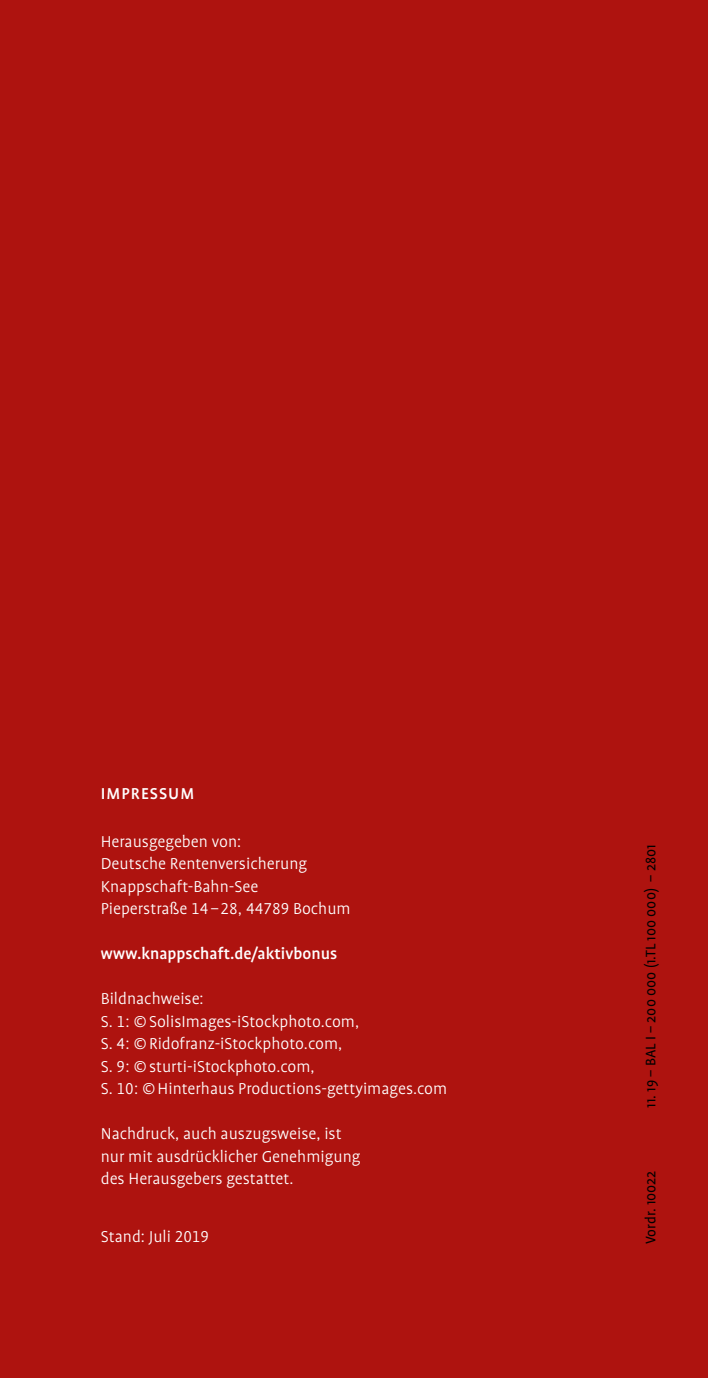
<style>
.page{position:relative;width:708px;height:1378px;background:#ae130f}
.page>*{position:absolute;margin:0;border:0;box-sizing:border-box;transform-origin:0 0}
.t1{font:300 18px/22.5px "Profile";color:#fff}
.t2{font:500 18px "Profile";color:#fff}
.t3{font:500 18px "Profile";letter-spacing:.06em;color:#fff}
.t4{font:15.75px "Profile";color:#000}
.s1{font-family:"Profile NO"}
</style>
<div class="page">
<p class="t3" style="left:101px;top:784px;width:95px">IMPRESSUM</p>
<p class="t1" style="left:101px;top:830px;width:251px">Herausgegeben von:<br>Deutsche Rentenversicherung<br>Knappschaft-Bahn-See<br>Pieperstraße <span class="s1">14 –28, 44789</span> Bochum</p>
<p class="t2" style="left:101px;top:944px;width:238px">www.knappschaft.de/aktivbonus</p>
<p class="t1" style="left:101px;top:987px;width:348px">Bildnachweise:<br>S. <span class="s1">1:</span> ©SolisImages-iStockphoto.com,<br>S. <span class="s1">4:</span> ©Ridofranz-iStockphoto.com,<br>S. <span class="s1">9:</span> ©sturti-iStockphoto.com,<br>S. <span class="s1">10:</span> ©Hinterhaus Productions-gettyimages.com</p>
<p class="t1" style="left:101px;top:1122px;width:261px">Nachdruck, auch auszugsweise, ist nur mit ausdrücklicher Genehmigung des Herausgebers gestattet.</p>
<p class="t1" style="left:101px;top:1225px;width:110px">Stand: Juli <span class="s1">2019</span></p>
<p class="t4" style="left:643px;top:1108px;width:265px;rotate:-90deg">11. 19 – BAL I – 200 000 (1.TL 100 000) – 2801</p>
<p class="t4" style="left:643px;top:1244px;width:75px;rotate:-90deg">Vordr. 10022</p>
</div>
